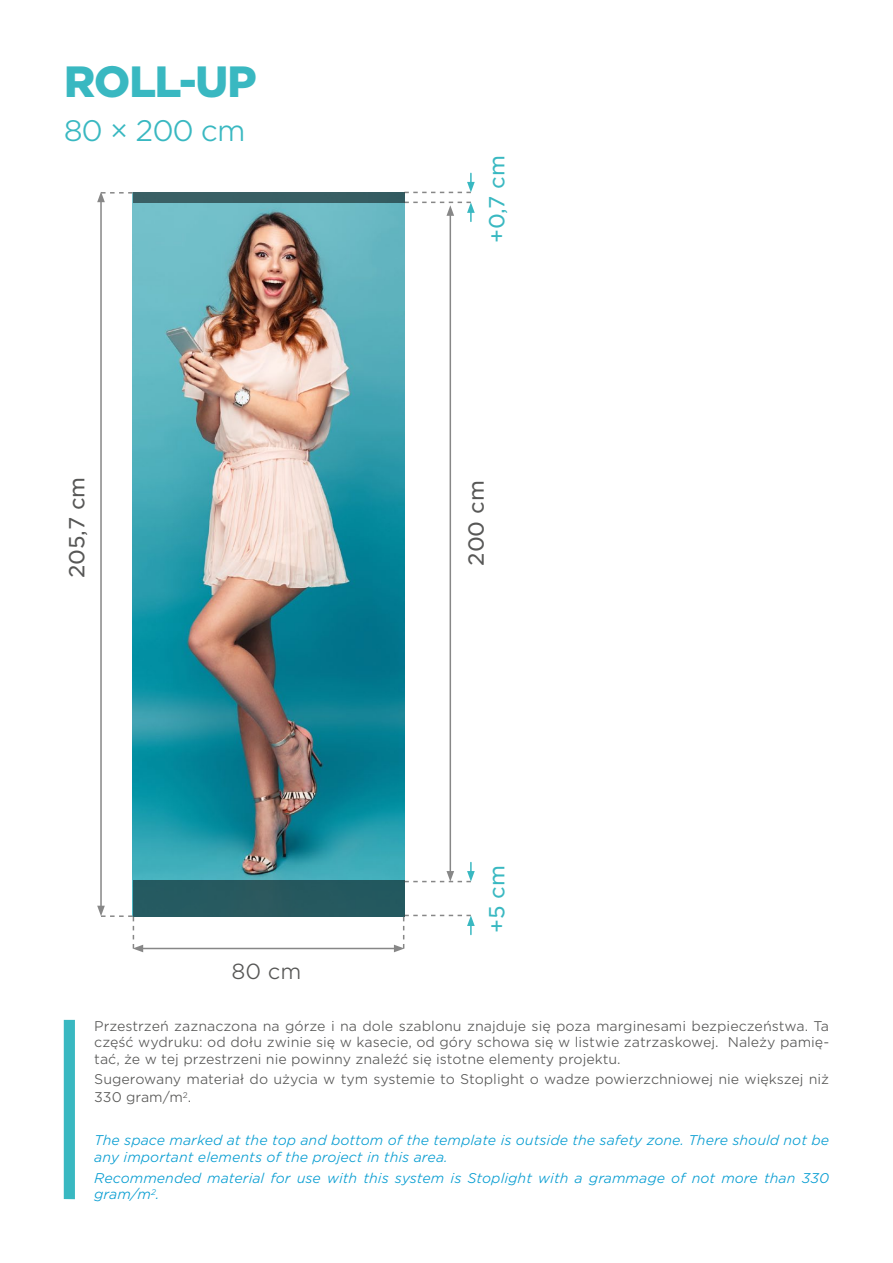
<style>
.page{position:relative;width:893px;height:1263px;background:#fff}
.page>*{position:absolute;margin:0;border:0;box-sizing:border-box;transform-origin:0 0}
.t1{font:900 42px "Gotham S Sm";letter-spacing:-.04em;color:#39b8c1}
.t2{font:300 28.5px "Gotham S Sm";letter-spacing:-.04em;color:#39b8c1}
.t3{font:21px "Gotham S Sm";color:#575756}
.t4{font:21px "Gotham S Sm";color:#39b8c1}
.t5{font:300 21px "Gotham S Sm";color:#575756}
.t6{font:300 13.5px/16.5px "Gotham S Sm";color:#575756;text-align:justify}
.t7{font:italic 300 13.5px/16.5px "Gotham S Sm";color:#059cd1}
</style>
<div class="page">
<img style="left:133px;top:203px;width:271px;height:678px">
<div style="left:64px;top:1020px;width:11px;height:179px;background:#39b8c1"></div>
<hr style="left:100px;top:200px;width:2px;height:708px;background:#878787">
<svg style="left:97px;top:192px;width:36px;height:10px"></svg>
<hr style="left:450px;top:213px;width:1px;height:660px;background:#878787">
<svg style="left:404px;top:862px;width:71px;height:20px"></svg>
<svg style="left:404px;top:173px;width:71px;height:20px"></svg>
<svg style="left:404px;top:202px;width:71px;height:19px"></svg>
<div style="left:133px;top:192px;width:271px;height:11px;background:#395f64"></div>
<div style="left:133px;top:881px;width:271px;height:36px;background:#25595f"></div>
<hr style="left:141px;top:948px;width:255px;height:1px;background:#878787">
<svg style="left:97px;top:906px;width:46px;height:46px"></svg>
<svg style="left:394px;top:915px;width:81px;height:37px"></svg>
<p class="t1" style="left:64px;top:52px;width:194px">ROLL-UP</p>
<p class="t2" style="left:64px;top:111px;width:183px">80 × 200 cm</p>
<p class="t4" style="left:483px;top:243px;width:90px;rotate:-90deg">+0,7 cm</p>
<p class="t3" style="left:63px;top:578px;width:103px;rotate:-90deg">205,7 cm</p>
<p class="t3" style="left:462px;top:566px;width:87px;rotate:-90deg">200 cm</p>
<p class="t5" style="left:231px;top:957px;width:72px">80 cm</p>
<p class="t4" style="left:483px;top:933px;width:69px;rotate:-90deg">+5 cm</p>
<p class="t6" style="left:94px;top:1017px;width:736px">Przestrzeń zaznaczona na górze i na dole szablonu znajduje się poza marginesami bezpieczeństwa. Ta część wydruku: od dołu zwinie się w kasecie, od góry schowa się w listwie zatrzaskowej. Należy pamię&shy;tać, że w tej przestrzeni nie powinny znaleźć się istotne elementy projektu.</p>
<p class="t6" style="left:94px;top:1070px;width:736px;line-height:18px">Sugerowany materiał do użycia w tym systemie to Stoplight o wadze powierzchniowej nie większej niż<br>330 gram/m<sup>2</sup>.</p>
<p class="t7" style="left:94px;top:1132px;width:736px">The space marked at the top and bottom of the template is outside the safety zone. There should not be any important elements of the project in this area.</p>
<p class="t7" style="left:94px;top:1169px;width:736px">Recommended material for use with this system is Stoplight with a grammage of not more than 330 gram/m<sup>2</sup>.</p>
</div>
